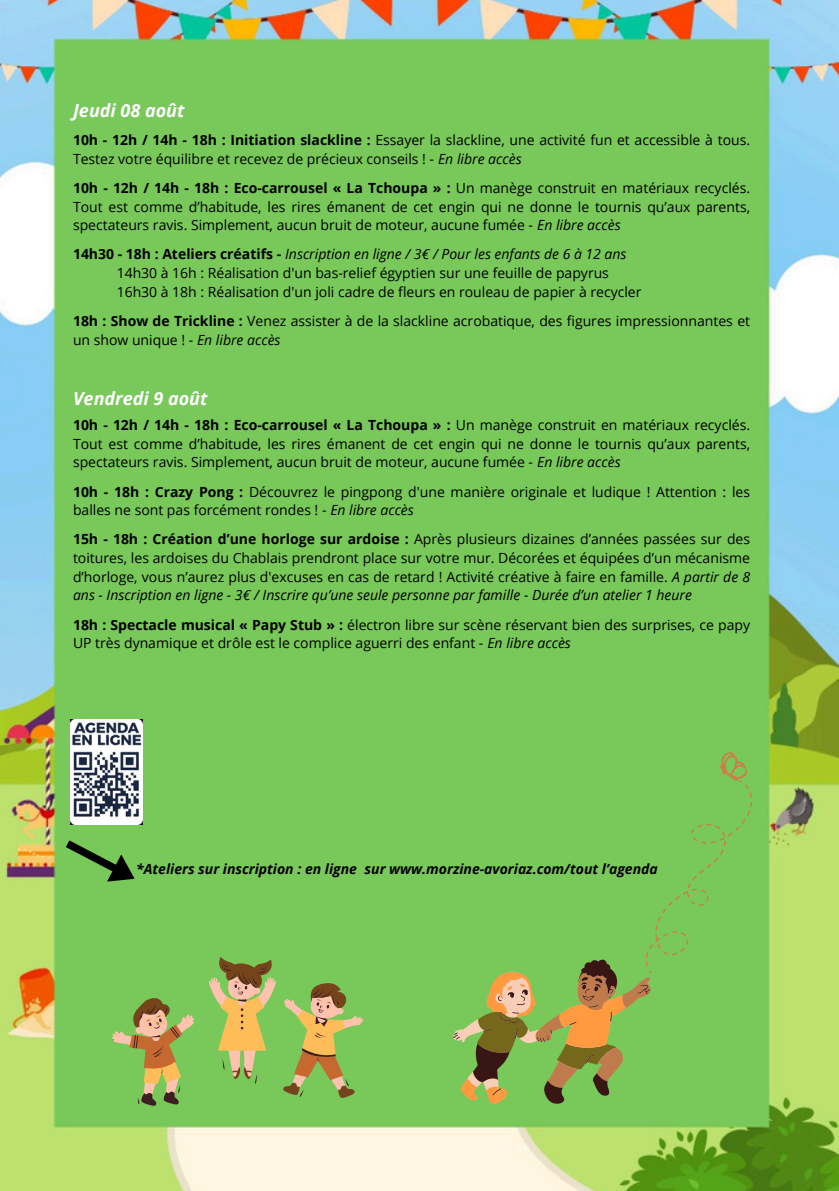
<style>
.page{position:relative;width:839px;height:1191px;background:#fff}
.page>*{position:absolute;margin:0;border:0;box-sizing:border-box;transform-origin:0 0}
.t1{font:italic 700 18px "Open Sans";color:#fff}
.t2{font:14px/18.6px "Open Sans";color:#000}
.t3{font:italic 14px "Open Sans";color:#000}
.t4{font:italic 700 14px "Open Sans";color:#000}
.s1{font-weight:700}
.s2{font-style:italic}
.s3{font-weight:700;font-style:normal}
</style>
<div class="page">
<img style="left:0;top:0;width:838px;height:1191px">
<svg style="left:209px;top:957px;width:67px;height:127px;background:#a9b45f"></svg>
<svg style="left:283px;top:982px;width:80px;height:116px;background:#9cb059"></svg>
<svg style="left:112px;top:997px;width:83px;height:109px;background:#96ac59"></svg>
<svg style="left:453px;top:749px;width:336px;height:355px;background:#81c158"></svg>
<img style="left:70px;top:720px;width:72px;height:105px">
<svg style="left:66px;top:840px;width:69px;height:42px;background:#589442"></svg>
<p class="t1" style="left:73px;top:98px;width:113px">Jeudi 08 août</p>
<h1 class="t2" style="left:73px;top:130px;width:678px"><span class="s1">10h - 12h / 14h - 18h : Initiation slackline :</span> Essayer la slackline, une activité fun et accessible à tous.<br>Testez votre équilibre et recevez de précieux conseils ! - <span class="s2">En libre accès</span></h1>
<p class="t2" style="left:73px;top:178px;width:678px;text-align:justify"><span class="s1">10h - 12h / 14h - 18h : Eco-carrousel « La Tchoupa » :</span> Un manège construit en matériaux recyclés.<br>Tout est comme d’habitude, les rires émanent de cet engin qui ne donne le tournis qu’aux parents, spectateurs ravis. Simplement, aucun bruit de moteur, aucune fumée - <span class="s2">En libre accès</span></p>
<p class="t3" style="left:73px;top:244px;width:555px"><span class="s3">14h30 - 18h : Ateliers créatifs</span> <span class="s1">-</span> Inscription en ligne / 3€ / Pour les enfants de 6 à 12 ans</p>
<p class="t2" style="left:117px;top:263px;width:494px">14h30 à 16h : Réalisation d'un bas-relief égyptien sur une feuille de papyrus</p>
<p class="t2" style="left:117px;top:282px;width:526px">16h30 à 18h : Réalisation d'un joli cadre de fleurs en rouleau de papier à recycler</p>
<p class="t2" style="left:73px;top:311px;width:678px"><span class="s1">18h : Show de Trickline :</span> Venez assister à de la slackline acrobatique, des figures impressionnantes et un show unique ! - <span class="s2">En libre accès</span></p>
<p class="t1" style="left:73px;top:386px;width:136px">Vendredi 9 août</p>
<h1 class="t2" style="left:73px;top:415px;width:678px;text-align:justify"><span class="s1">10h - 12h / 14h - 18h : Eco-carrousel « La Tchoupa » :</span> Un manège construit en matériaux recyclés.<br>Tout est comme d’habitude, les rires émanent de cet engin qui ne donne le tournis qu’aux parents, spectateurs ravis. Simplement, aucun bruit de moteur, aucune fumée - <span class="s2">En libre accès</span></h1>
<p class="t2" style="left:73px;top:482px;width:678px"><span class="s1">10h - 18h : Crazy Pong :</span> Découvrez le pingpong d'une manière originale et ludique ! Attention : les balles ne sont pas forcément rondes ! - <span class="s2">En libre accès</span></p>
<p class="t2" style="left:73px;top:530px;width:678px;text-align:justify"><span class="s1">15h - 18h : Création d’une horloge sur ardoise :</span> Après plusieurs dizaines d’années passées sur des toitures, les ardoises du Chablais prendront place sur votre mur. Décorées et équipées d’un mécanisme d’horloge, vous n’aurez plus d'excuses en cas de retard ! Activité créative à faire en famille. <span class="s2">A partir de 8 ans - Inscription en ligne - 3€ / Inscrire qu’une seule personne par famille - Durée d’un atelier 1 heure</span></p>
<p class="t2" style="left:73px;top:615px;width:678px"><span class="s1">18h : Spectacle musical « Papy Stub » :</span> électron libre sur scène réservant bien des surprises, ce papy<br>UP très dynamique et drôle est le complice aguerri des enfant - <span class="s2">En libre accès</span></p>
<p class="t4" style="left:136px;top:859px;width:523px">*Ateliers sur inscription : en ligne sur www.morzine-avoriaz.com/tout l’agenda</p>
</div>
